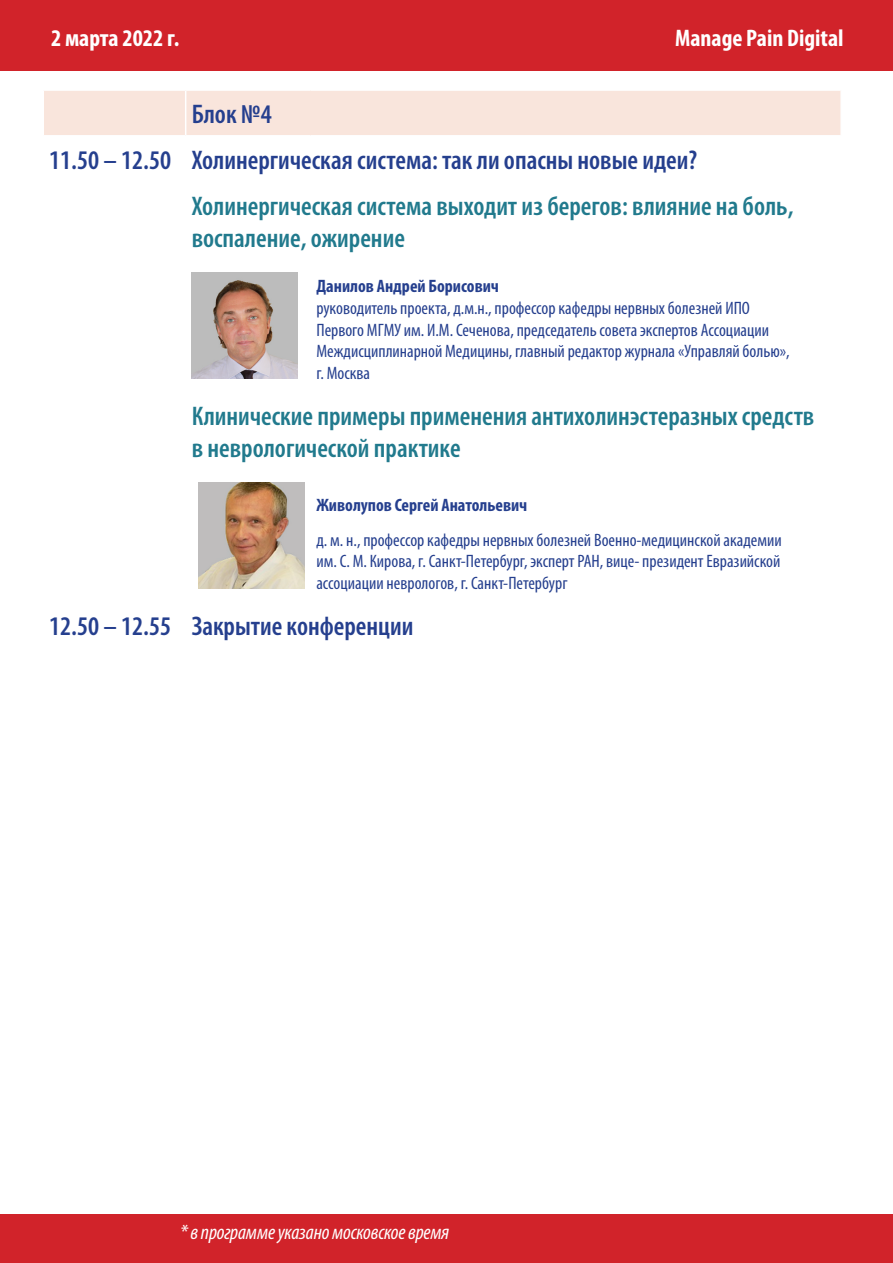
<style>
.page{position:relative;width:893px;height:1263px;background:#fff}
.page>*{position:absolute;margin:0;border:0;box-sizing:border-box;transform-origin:0 0}
.t1{font:600 condensed 27px/32.4px "Myriad Pro";color:#217a8d}
.t2{font:600 condensed 27px/45.8px "Myriad Pro";color:#253f8e}
.t3{font:700 condensed 24px "Myriad Pro";color:#fff}
.t4{font:italic condensed 21px "Myriad Pro";letter-spacing:-.01em;color:#fff}
.t5{font:condensed 18px/21.6px "Myriad Pro";color:#253f8e}
.t6{font:700 condensed 18px "Myriad Pro";color:#253f8e}
</style>
<div class="page">
<div style="left:0;top:0;width:893px;height:70px;background:#d1232a"></div>
<div style="left:0;top:1214px;width:893px;height:49px;background:#d1232a"></div>
<div style="left:44px;top:91px;width:796px;height:44px;background:#f9e5dc"></div>
<hr style="left:185px;top:91px;width:1px;height:44px;background:#fff">
<img style="left:192px;top:272px;width:106px;height:107px">
<img style="left:198px;top:482px;width:106px;height:107px">
<h2 class="t3" style="left:51px;top:23px;width:130px">2 марта 2022 г.</h2>
<h2 class="t3" style="left:675px;top:23px;width:170px">Manage Pain Digital</h2>
<h1 class="t2" style="left:49px;top:91px;width:649px;text-indent:142px">Блок №4<br>11.50 – 12.50 Холинергическая система: так ли опасны новые идеи?</h1>
<h1 class="t1" style="left:192px;top:189px;width:603px">Холинергическая система выходит из берегов: влияние на боль, воспаление, ожирение</h1>
<p class="t6" style="left:316px;top:275px;width:184px">Данилов Андрей Борисович</p>
<p class="t5" style="left:316px;top:297px;width:475px">руководитель проекта, д.м.н., профессор кафедры нервных болезней ИПО Первого МГМУ им. И.М. Сеченова, председатель совета экспертов Ассоциации Междисциплинарной Медицины, главный редактор журнала «Управляй болью», г. Москва</p>
<h1 class="t1" style="left:192px;top:399px;width:624px">Клинические примеры применения антихолинэстеразных средств в неврологической практике</h1>
<p class="t6" style="left:316px;top:494px;width:212px">Живолупов Сергей Анатольевич</p>
<p class="t5" style="left:316px;top:529px;width:467px;text-align:justify">д. м. н., профессор кафедры нервных болезней Военно-медицинской академии им. С. М. Кирова, г. Санкт-Петербург, эксперт РАН, вице- президент Евразийской ассоциации неврологов, г. Санкт-Петербург</p>
<h1 class="t2" style="left:49px;top:602px;width:366px">12.50 – 12.55 Закрытие конференции</h1>
<p class="t4" style="left:180px;top:1219px;width:271px">* в программе указано московское время</p>
</div>
